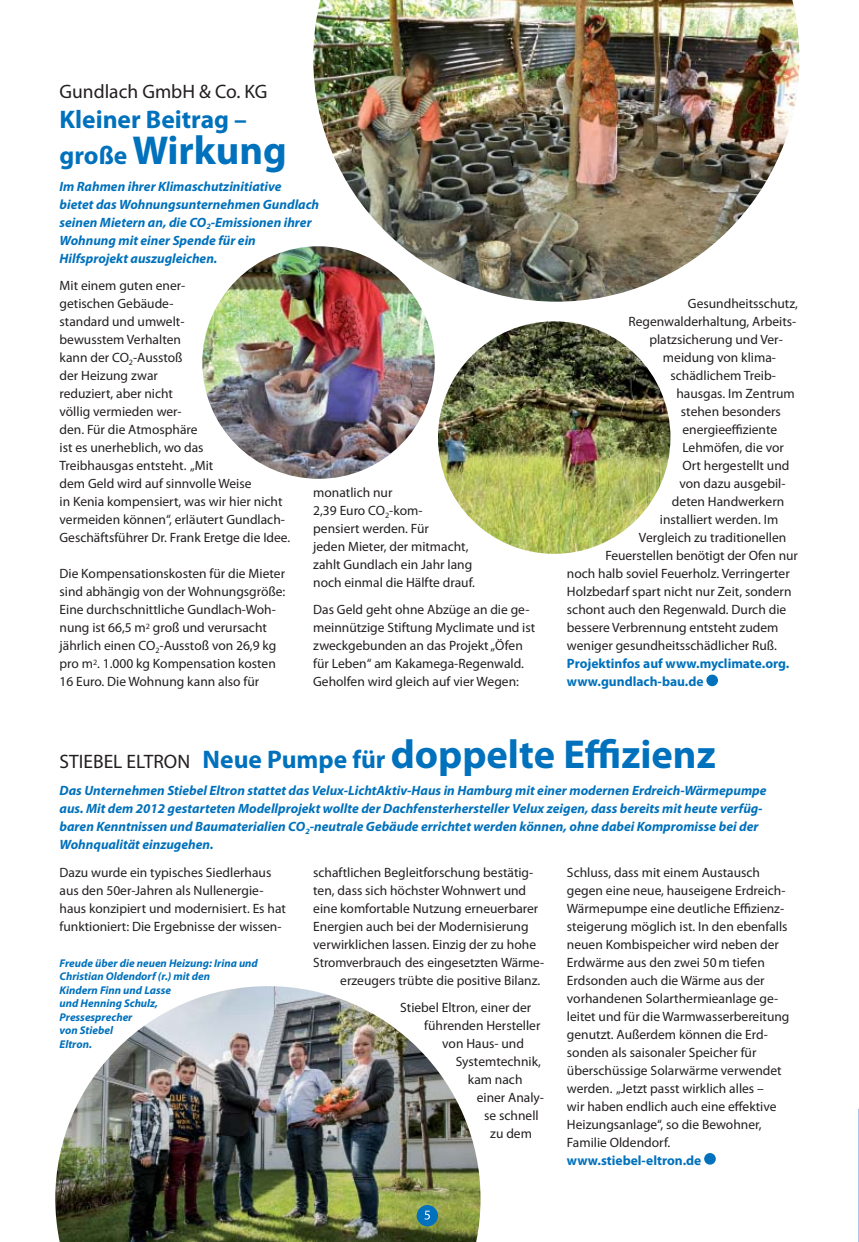
<style>
.page{position:relative;width:859px;height:1242px;background:#fff}
.page>*{position:absolute;margin:0;border:0;box-sizing:border-box;transform-origin:0 0}
.t1{font:700 40.5px "Myriad Pro";color:#0071bc}
.t2{font:700 25.5px "Myriad Pro";color:#0071bc}
.t3{font:19.5px "Myriad Pro";color:#231f20}
.t4{font:13.5px/18px "Myriad Pro";color:#231f20}
.t5{font:italic 700 13.5px/18px "Myriad Pro";color:#0071bc}
.t6{font:700 13.5px/18px "Myriad Pro";color:#0071bc}
.t7{font:italic 700 11.25px/13.5px "Myriad Pro";color:#0071bc}
.s1{font-size:25.5px}
.s2{font-weight:400;font-size:19.5px;color:#231f20}
</style>
<div class="page">
<img style="left:55px;top:986px;width:425px;height:255px">
<img style="left:858px;top:1108px;width:1px;height:133px">
<div style="left:417px;top:1205px;width:20px;height:20px;background:#0071bc;border-radius:50%"></div>
<div style="left:417px;top:1205px;width:21px;height:21px;border:2px solid #0071bc;border-radius:50%"></div>
<svg style="left:424px;top:1210px;width:6px;height:9px"></svg>
<div style="left:706px;top:674px;width:12px;height:12px;background:#0071bc;border-radius:50%"></div>
<img style="left:202px;top:246px;width:233px;height:233px;border-radius:50%">
<img style="left:313px;top:0;width:486px;height:302px">
<img style="left:438px;top:321px;width:232px;height:233px;border-radius:50%">
<div style="left:704px;top:1153px;width:12px;height:11px;background:#0071bc;border-radius:50%"></div>
<h3 class="t3" style="left:60px;top:84px;width:209px">Gundlach GmbH &amp; Co. KG</h3>
<h2 class="t2" style="left:60px;top:109px;width:189px">Kleiner Beitrag –</h2>
<h1 class="t1" style="left:60px;top:135px;width:229px"><span class="s1">große</span> Wirkung</h1>
<p class="t5" style="left:60px;top:178px;width:261px">Im Rahmen ihrer Klimaschutzinitiative<br>bietet das Wohnungsunternehmen Gundlach seinen Mietern an, die CO<sub>2</sub>-Emissionen ihrer Wohnung mit einer Spende für ein Hilfsprojekt auszugleichen.</p>
<p class="t4" style="left:60px;top:278px;width:232px">Mit einem guten ener-<br>getischen Gebäude-<br>standard und umwelt-<br>bewusstem Verhalten<br>kann der CO<sub>2</sub>-Ausstoß<br>der Heizung zwar<br>reduziert, aber nicht<br>völlig vermieden wer-<br>den. Für die Atmosphäre<br>ist es unerheblich, wo das<br>Treibhausgas entsteht. „Mit<br>dem Geld wird auf sinnvolle Weise<br>in Kenia kompensiert, was wir hier nicht vermeiden können“, erläutert Gundlach-<br>Geschäftsführer Dr. Frank Eretge die Idee.</p>
<p class="t4" style="left:60px;top:566px;width:227px">Die Kompensationskosten für die Mieter sind abhängig von der Wohnungsgröße:<br>Eine durchschnittliche Gundlach-Woh&shy;nung ist 66,5 m<sup>2</sup> groß und verursacht jährlich einen CO<sub>2</sub>-Ausstoß von 26,9 kg pro m<sup>2</sup>. 1.000 kg Kompensation kosten 16 Euro. Die Wohnung kann also für</p>
<p class="t4" style="left:313px;top:485px;width:163px">monatlich nur<br>2,39 Euro CO<sub>2</sub>-kom-<br>pensiert werden. Für<br>jeden Mieter, der mitmacht, zahlt Gundlach ein Jahr lang noch einmal die Hälfte drauf.</p>
<p class="t4" style="left:313px;top:602px;width:224px">Das Geld geht ohne Abzüge an die ge&shy;meinnützige Stiftung Myclimate und ist zweckgebunden an das Projekt „Öfen für Leben“ am Kakamega-Regenwald.<br>Geholfen wird gleich auf vier Wegen:</p>
<p class="t4" style="left:688px;top:296px;width:112px">Gesundheitsschutz,</p>
<p class="t4" style="left:628px;top:314px;width:169px">Regenwalderhaltung, Arbeits-</p>
<p class="t4" style="left:649px;top:332px;width:135px">platzsicherung und Ver-</p>
<p class="t4" style="left:663px;top:350px;width:115px">meidung von klima-</p>
<p class="t4" style="left:670px;top:368px;width:107px">schädlichem Treib -</p>
<p class="t4" style="left:676px;top:386px;width:120px">haus gas. Im Zentrum</p>
<p class="t4" style="left:681px;top:404px;width:101px">stehen besonders</p>
<p class="t4" style="left:682px;top:422px;width:96px">energieeffiziente</p>
<p class="t4" style="left:682px;top:440px;width:103px">Lehmöfen, die vor</p>
<p class="t4" style="left:682px;top:458px;width:108px">Ort hergestellt und</p>
<p class="t4" style="left:679px;top:476px;width:108px">von dazu ausgebil-</p>
<p class="t4" style="left:672px;top:494px;width:114px">deten Handwerkern</p>
<p class="t4" style="left:660px;top:512px;width:120px">installiert werden. Im</p>
<p class="t4" style="left:639px;top:530px;width:149px">Vergleich zu traditionellen</p>
<p class="t4" style="left:605px;top:548px;width:194px">Feuerstellen benötigt der Ofen nur</p>
<p class="t4" style="left:567px;top:566px;width:224px">noch halb soviel Feuerholz. Verringerter</p>
<p class="t4" style="left:567px;top:584px;width:226px">Holzbedarf spart nicht nur Zeit, sondern</p>
<p class="t4" style="left:567px;top:602px;width:221px">schont auch den Regenwald. Durch die</p>
<p class="t4" style="left:567px;top:620px;width:213px">bessere Verbrennung entsteht zudem</p>
<p class="t4" style="left:567px;top:638px;width:211px">weniger gesundheitsschädlicher Ruß.</p>
<p class="t6" style="left:567px;top:656px;width:224px">Projektinfos auf www.myclimate.org. www.gundlach-bau.de</p>
<h1 class="t1" style="left:60px;top:739px;width:658px"><span class="s2">STIEBEL ELTRON</span> <span class="s1">Neue Pumpe für</span> doppelte Effizienz</h1>
<p class="t5" style="left:60px;top:783px;width:709px">Das Unternehmen Stiebel Eltron stattet das Velux-LichtAktiv-Haus in Hamburg mit einer modernen Erdreich-Wärmepumpe aus. Mit dem 2012 gestarteten Modellprojekt wollte der Dachfensterhersteller Velux zeigen, dass bereits mit heute verfüg&shy;baren Kenntnissen und Baumaterialien CO<sub>2</sub>-neutrale Gebäude errichtet werden können, ohne dabei Kompromisse bei der Wohnqualität einzugehen.</p>
<p class="t4" style="left:60px;top:864px;width:228px">Dazu wurde ein typisches Siedlerhaus aus den 50er-Jahren als Nullenergie&shy;haus konzipiert und modernisiert. Es hat funktioniert: Die Ergebnisse der wissen-</p>
<p class="t4" style="left:313px;top:864px;width:222px">schaftlichen Begleitforschung bestätig-</p>
<p class="t4" style="left:567px;top:864px;width:224px">Schluss, dass mit einem Austausch gegen eine neue, hauseigene Erdreich-Wärmepumpe eine deutliche Effizienz&shy;steigerung möglich ist. In den ebenfalls neuen Kombispeicher wird neben der Erdwärme aus den zwei 50 m tiefen Erdsonden auch die Wärme aus der vorhandenen Solarthermieanlage ge&shy;leitet und für die Warmwasserbereitung genutzt. Außerdem können die Erd&shy;sonden als saisonaler Speicher für überschüssige Solarwärme verwendet werden. „Jetzt passt wirklich alles –<br>wir haben endlich auch eine effektive Heizungsanlage“, so die Bewohner, Familie Oldendorf.</p>
<p class="t6" style="left:567px;top:1152px;width:136px">www.stiebel-eltron.de</p>
<p class="t4" style="left:313px;top:882px;width:214px">ten, dass sich höchster Wohnwert und</p>
<p class="t4" style="left:313px;top:900px;width:227px">eine komfortable Nutzung erneuerbarer</p>
<p class="t4" style="left:313px;top:918px;width:217px">Energien auch bei der Modernisierung</p>
<p class="t4" style="left:313px;top:936px;width:224px">verwirklichen lassen. Einzig der zu hohe</p>
<p class="t4" style="left:313px;top:954px;width:233px">Stromverbrauch des eingesetzten Wärme-</p>
<p class="t4" style="left:340px;top:972px;width:201px">erzeugers trübte die positive Bilanz.</p>
<p class="t4" style="left:400px;top:999px;width:132px">Stiebel Eltron, einer der</p>
<p class="t4" style="left:424px;top:1017px;width:118px">führenden Hersteller</p>
<p class="t4" style="left:442px;top:1035px;width:83px">von Haus- und</p>
<p class="t4" style="left:456px;top:1053px;width:87px">Systemtechnik,</p>
<p class="t4" style="left:468px;top:1071px;width:56px">kam nach</p>
<p class="t4" style="left:477px;top:1089px;width:69px">einer Analy-</p>
<p class="t4" style="left:484px;top:1107px;width:56px">se schnell</p>
<p class="t4" style="left:490px;top:1125px;width:43px">zu dem</p>
<p class="t7" style="left:60px;top:957px;width:200px">Freude über die neuen Heizung: Irina und<br>Christian Oldendorf (r.) mit den<br>Kindern Finn und Lasse<br>und Henning Schulz,<br>Pressesprecher<br>von Stiebel<br>Eltron.</p>
</div>
